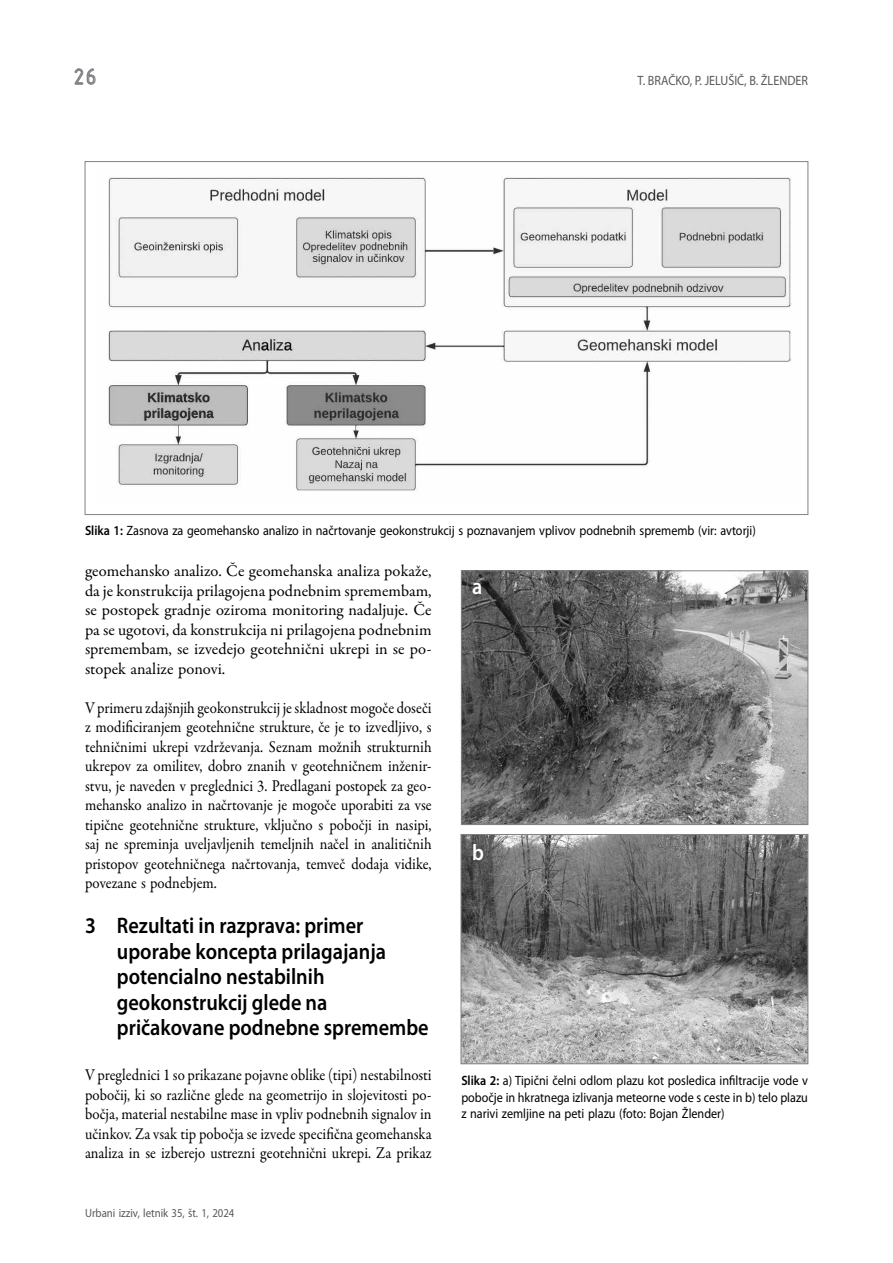
<style>
.page{position:relative;width:893px;height:1263px;background:#fff}
.page>*{position:absolute;margin:0;border:0;box-sizing:border-box;transform-origin:0 0}
.t1{font:24px "ISOCTEUR";color:#808285}
.t2{font:600 22.5px/25.5px "Myriad Pro";color:#000;scale:.9 1}
.t3{font:600 22.5px "Myriad Pro";color:#fff;scale:.9 1}
.t4{font:16.5px/19.5px "Garamond Premr Pro";color:#000;text-align:justify;scale:.9 1}
.t5{font:16.5px/19.5px "Garamond Premr Pro";color:#000;text-align:justify}
.t6{font:13.5px/16.5px "Myriad Pro";color:#000;text-align:justify;scale:.9 1}
.t7{font:13.5px "Myriad Pro";color:#58595b;scale:.9 1}
.t8{font:12px "Myriad Pro";color:#58595b;scale:.9 1}
.s1{font-weight:600}
</style>
<div class="page">
<svg style="left:74px;top:68px;width:22px;height:17px"></svg>
<img style="left:108px;top:177px;width:684px;height:315px">
<img style="left:463px;top:572px;width:343px;height:251px">
<div style="left:461px;top:570px;width:347px;height:255px;border:1px solid #808285"></div>
<img style="left:463px;top:836px;width:343px;height:226px">
<div style="left:461px;top:834px;width:347px;height:230px;border:1px solid #808285"></div>
<h1 class="t1" style="left:70px;top:61px;width:31px">26</h1>
<p class="t7" style="left:637px;top:73px;width:191px">T. BRAČKO, P. JELUŠIČ, B. ŽLENDER</p>
<p class="t6" style="left:85px;top:522px;width:747px"><span class="s1">Slika 1:</span> Zasnova za geomehansko analizo in načrtovanje geokonstrukcij s poznavanjem vplivov podnebnih sprememb (vir: avtorji)</p>
<p class="t5" style="left:85px;top:562px;width:348px">geomehansko analizo. Če geomehanska analiza pokaže, da je konstrukcija prilagojena podnebnim spremembam, se postopek gradnje oziroma monitoring nadaljuje. Če pa se ugotovi, da konstrukcija ni prilagojena podnebnim spremembam, se izvedejo geotehnični ukrepi in se po&shy;stopek analize ponovi.</p>
<p class="t4" style="left:85px;top:698px;width:387px">V primeru zdajšnjih geokonstrukcij je skladnost mogoče doseči z modificiranjem geotehnične strukture, če je to izvedljivo, s tehničnimi ukrepi vzdrževanja. Seznam možnih strukturnih ukrepov za omilitev, dobro znanih v geotehničnem inženir&shy;stvu, je naveden v preglednici 3. Predlagani postopek za geo&shy;mehansko analizo in načrtovanje je mogoče uporabiti za vse tipične geotehnične strukture, vključno s pobočji in nasipi, saj ne spreminja uveljavljenih temeljnih načel in analitičnih pristopov geotehničnega načrtovanja, temveč dodaja vidike, povezane s podnebjem.</p>
<h2 class="t2" style="left:117px;top:912px;width:348px;text-indent:-32px">3 Rezultati in razprava: primer uporabe koncepta prilagajanja potencialno nestabilnih geokonstrukcij glede na pričakovane podnebne spremembe</h2>
<p class="t4" style="left:85px;top:1066px;width:387px">V preglednici 1 so prikazane pojavne oblike (tipi) nestabilnosti pobočij, ki so različne glede na geometrijo in slojevitosti po&shy;bočja, material nestabilne mase in vpliv podnebnih signalov in učinkov. Za vsak tip pobočja se izvede specifična geomehanska analiza in se izberejo ustrezni geotehnični ukrepi. Za prikaz</p>
<p class="t8" style="left:85px;top:1206px;width:168px">Urbani izziv, letnik 35, št. 1, 2024</p>
<h2 class="t3" style="left:472px;top:572px;width:13px">a</h2>
<h2 class="t3" style="left:472px;top:838px;width:15px">b</h2>
<p class="t6" style="left:461px;top:1073px;width:387px"><span class="s1">Slika 2:</span> a) Tipični čelni odlom plazu kot posledica infiltracije vode v pobočje in hkratnega izlivanja meteorne vode s ceste in b) telo plazu z narivi zemljine na peti plazu (foto: Bojan Žlender)</p>
</div>
